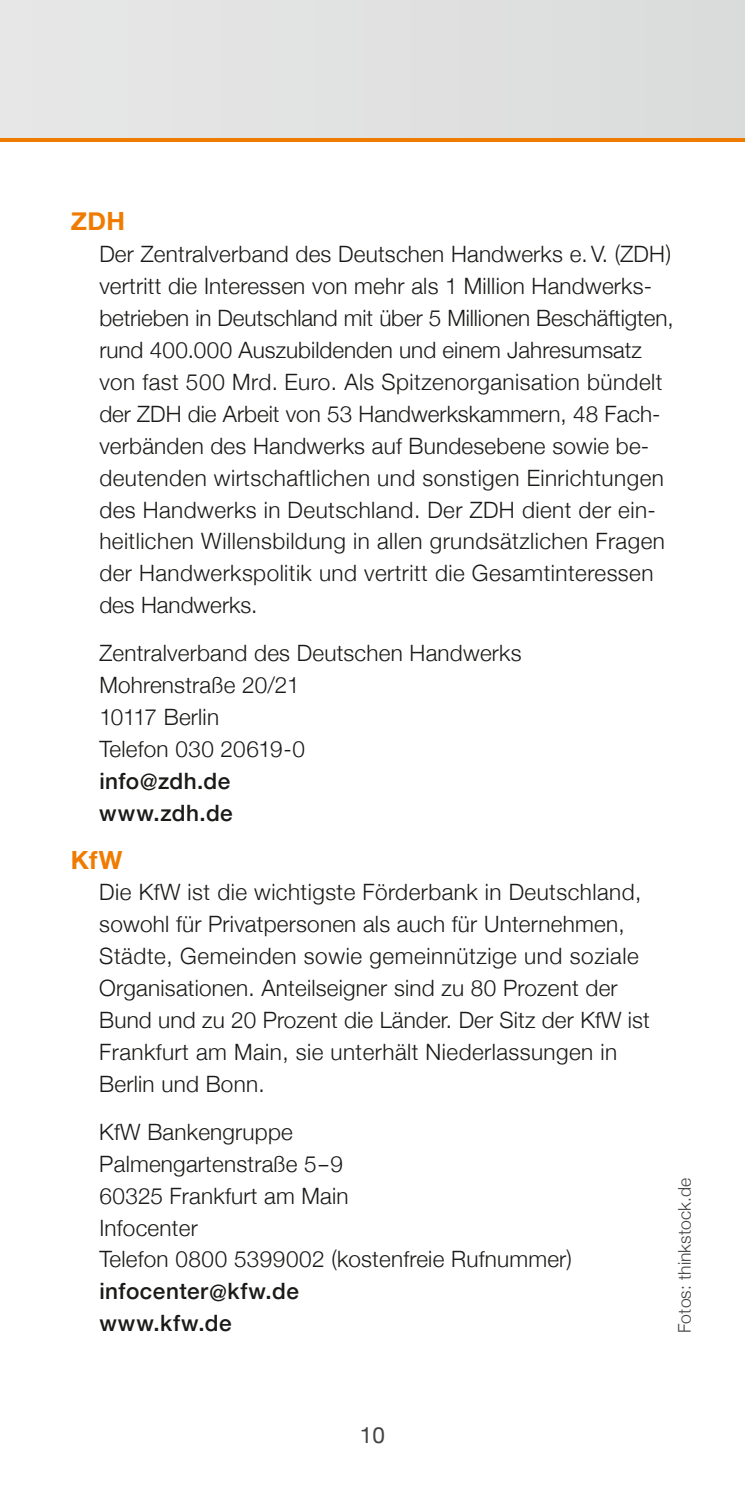
<style>
.page{position:relative;width:745px;height:1489px;background:#fff}
.page>*{position:absolute;margin:0;border:0;box-sizing:border-box;transform-origin:0 0}
.t1{font:700 25px "Helvetica Neue";letter-spacing:.015em;color:#ef7c00}
.t2{font:300 22.5px/32px "Helvetica Neue";letter-spacing:.01em;color:#1a1a18}
.t3{font:500 22.5px/32px "Helvetica Neue";letter-spacing:.02em;color:#1a1a18}
.t4{font:22.5px "Helvetica Neue";color:#444446}
.t5{font:300 17.5px "Helvetica Neue";letter-spacing:.005em;color:#444446}
</style>
<div class="page">
<div style="left:0;top:0;width:744px;height:138px;background:#e1e1e1"></div>
<hr style="left:0;top:138px;width:744px;height:4px;background:#ef7c00">
<p class="t1" style="left:71px;top:202px;width:56px">ZDH</p>
<p class="t2" style="left:99px;top:237px;width:575px">Der Zentralverband des Deutschen Handwerks e.V. (ZDH) vertritt die Interessen von mehr als 1 Million Handwerks&shy;betrieben in Deutschland mit über 5 Millionen Beschäftigten, rund 400.000 Auszubildenden und einem Jahresumsatz von fast 500 Mrd. Euro. Als Spitzenorganisation bündelt der ZDH die Arbeit von 53 Handwerkskammern, 48 Fach&shy;verbänden des Handwerks auf Bundesebene sowie be&shy;deutenden wirtschaftlichen und sonstigen Einrichtungen des Handwerks in Deutschland. Der ZDH dient der ein&shy;heitlichen Willensbildung in allen grundsätzlichen Fragen der Handwerkspolitik und vertritt die Gesamtinteressen des Handwerks.</p>
<p class="t2" style="left:99px;top:635px;width:423px">Zentralverband des Deutschen Handwerks<br>Mohrenstraße 20/21<br>10117 Berlin<br>Telefon 030 20619-0</p>
<p class="t3" style="left:99px;top:763px;width:135px">info@zdh.de www.zdh.de</p>
<p class="t1" style="left:71px;top:840px;width:53px">KfW</p>
<p class="t2" style="left:99px;top:875px;width:551px">Die KfW ist die wichtigste Förderbank in Deutschland, sowohl für Privatpersonen als auch für Unternehmen, Städte, Gemeinden sowie gemeinnützige und soziale Organisationen. Anteilseigner sind zu 80 Prozent der Bund und zu 20 Prozent die Länder. Der Sitz der KfW ist Frankfurt am Main, sie unterhält Niederlassungen in Berlin und Bonn.</p>
<p class="t2" style="left:99px;top:1114px;width:474px">KfW Bankengruppe<br>Palmengartenstraße 5–9<br>60325 Frankfurt am Main<br>Infocenter<br>Telefon 0800 5399002 (kostenfreie Rufnummer)</p>
<p class="t3" style="left:99px;top:1274px;width:201px">infocenter@kfw.de www.kfw.de</p>
<p class="t5" style="left:670px;top:1332px;width:156px;rotate:-90deg">Fotos: thinkstock.de</p>
<p class="t4" style="left:359px;top:1418px;width:27px">10</p>
</div>
